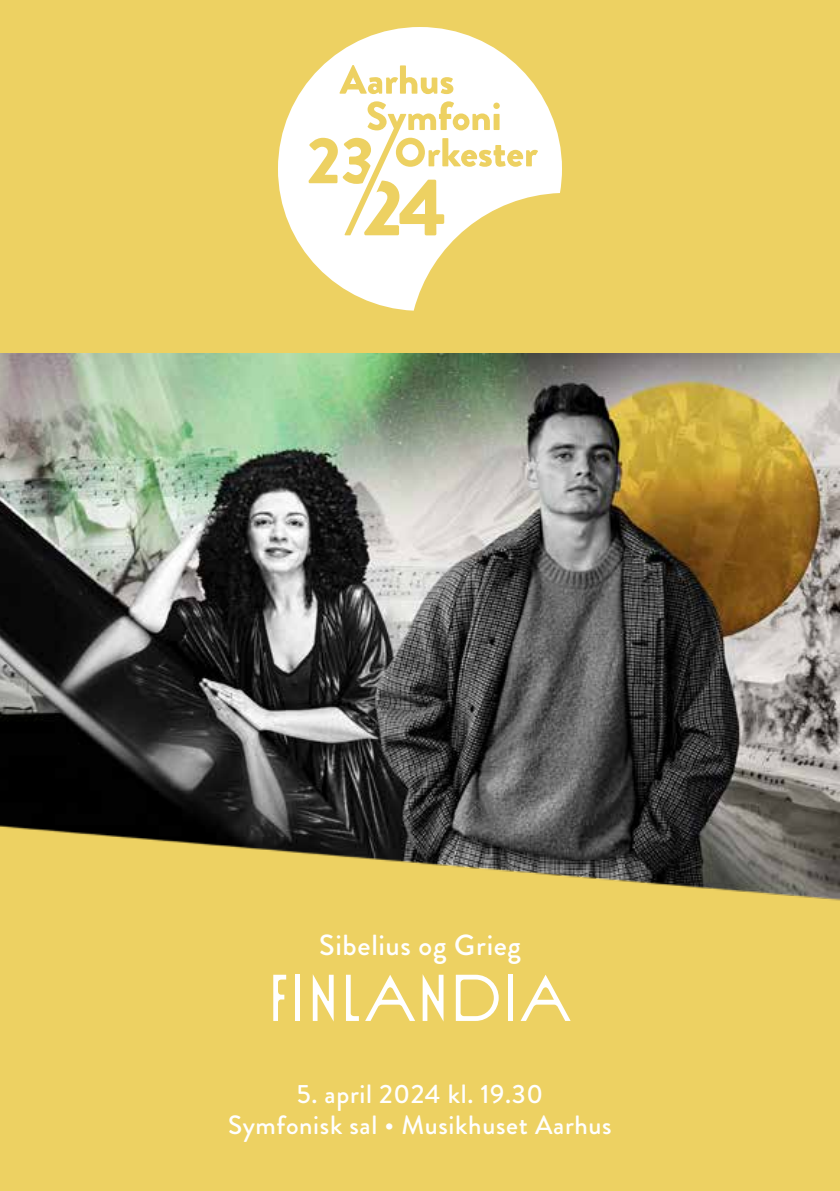
<style>
.page{position:relative;width:840px;height:1191px;background:#fff}
.page>*{position:absolute;margin:0;border:0;box-sizing:border-box;transform-origin:0 0}
.t1{font:66px "Sud";letter-spacing:.025em;color:#fff}
.t2{font:500 29px "Brandon Grotesque";letter-spacing:.02em;color:#fff}
.t3{font:500 26.4px/31.6px "Brandon Grotesque";letter-spacing:.025em;color:#fff;text-align:center}
</style>
<div class="page">
<div style="left:0;top:0;width:839px;height:1191px;background:#edd162"></div>
<img style="left:0;top:353px;width:839px;height:548px">
<svg style="left:278px;top:27px;width:283px;height:284px;fill:#fff"></svg>
<p class="t2" style="left:319px;top:925px;width:203px">Sibelius og Grieg</p>
<h1 class="t1" style="left:268px;top:958px;width:305px">FINLANDIA</h1>
<p class="t3" style="left:228px;top:1078px;width:385px">5. april 2024 kl. 19.30<br>Symfonisk sal • Musikhuset Aarhus</p>
</div>
